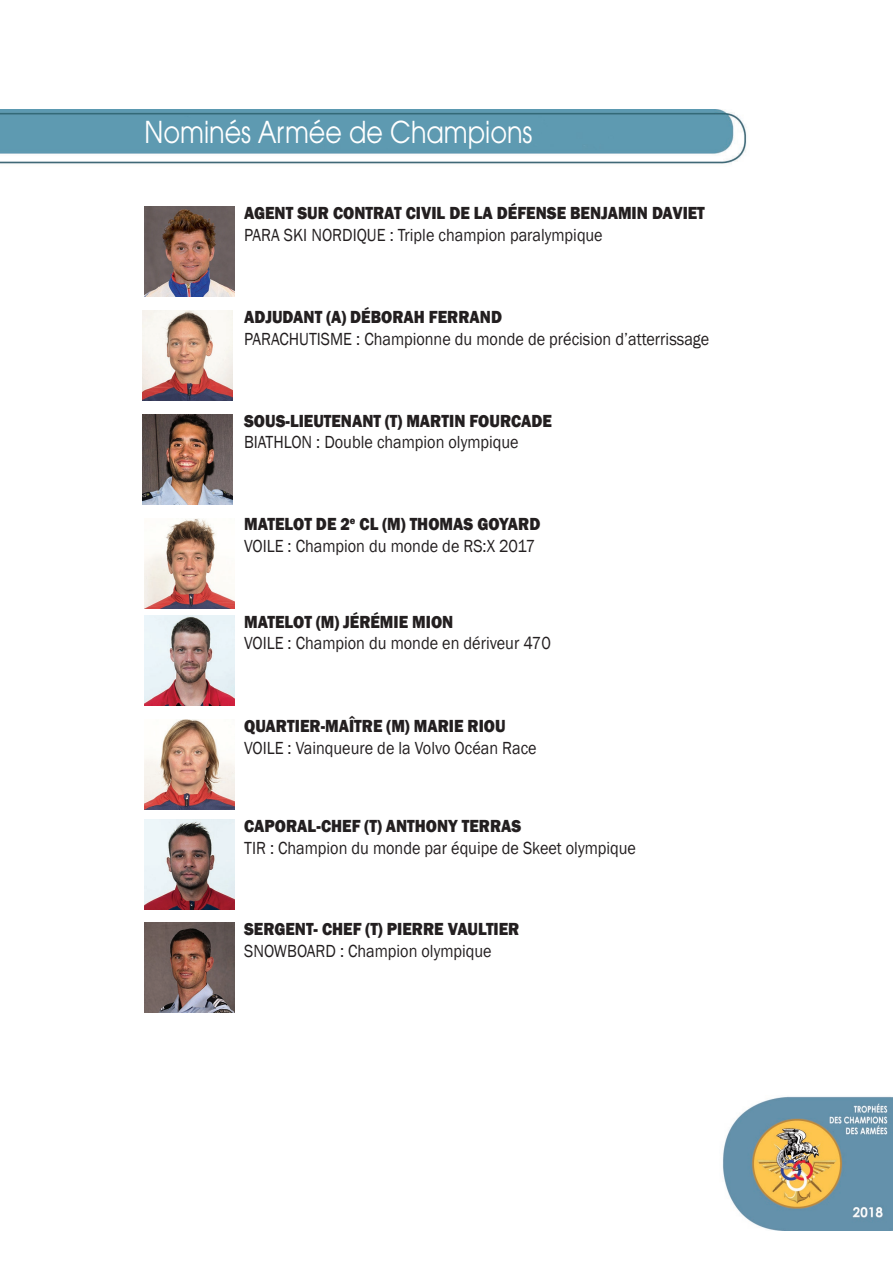
<style>
.page{position:relative;width:893px;height:1263px;background:#fff}
.page>*{position:absolute;margin:0;border:0;box-sizing:border-box;transform-origin:0 0}
.t1{font:30px "Avant Garde";color:#fff;scale:.85 1}
.t2{font:18px/21.6px "Franklin Gothic";color:#231f20;scale:.9 1}
.t3{font:800 18px "Franklin Gothic";color:#231f20;scale:.9 1}
.s1{font-weight:800}
</style>
<div class="page">
<img style="left:722px;top:1096px;width:171px;height:134px">
<img style="left:0;top:109px;width:747px;height:55px">
<img style="left:145px;top:207px;width:90px;height:90px">
<img style="left:142px;top:310px;width:90px;height:90px">
<img style="left:142px;top:414px;width:90px;height:90px">
<img style="left:145px;top:518px;width:90px;height:90px">
<img style="left:145px;top:615px;width:90px;height:90px">
<img style="left:145px;top:720px;width:90px;height:90px">
<img style="left:145px;top:820px;width:90px;height:90px">
<img style="left:145px;top:923px;width:90px;height:90px">
<h1 class="t1" style="left:145px;top:115px;width:458px">Nominés Armée de Champions</h1>
<p class="t3" style="left:244px;top:201px;width:513px">AGENT SUR CONTRAT CIVIL DE LA DÉFENSE BENJAMIN DAVIET</p>
<p class="t2" style="left:244px;top:224px;width:400px">PARA SKI NORDIQUE : Triple champion paralympique</p>
<p class="t3" style="left:244px;top:305px;width:288px">ADJUDANT (A) DÉBORAH FERRAND</p>
<p class="t2" style="left:244px;top:328px;width:518px">PARACHUTISME : Championne du monde de précision d’atterrissage</p>
<p class="t3" style="left:244px;top:409px;width:343px">SOUS-LIEUTENANT (T) MARTIN FOURCADE</p>
<p class="t2" style="left:244px;top:432px;width:306px">BIATHLON : Double champion olympique</p>
<p class="t2" style="left:244px;top:514px;width:331px"><span class="s1">MATELOT DE 2</span><sup>e</sup> <span class="s1">CL (M) THOMAS GOYARD<br></span>VOILE : Champion du monde de RS:X 2017</p>
<p class="t3" style="left:244px;top:610px;width:234px">MATELOT (M) JÉRÉMIE MION</p>
<p class="t2" style="left:244px;top:633px;width:342px">VOILE : Champion du monde en dériveur 470</p>
<p class="t3" style="left:244px;top:715px;width:292px">QUARTIER-MAÎTRE (M) MARIE RIOU</p>
<p class="t2" style="left:244px;top:737px;width:327px">VOILE : Vainqueure de la Volvo Océan Race</p>
<p class="t3" style="left:244px;top:814px;width:310px">CAPORAL-CHEF (T) ANTHONY TERRAS</p>
<p class="t2" style="left:244px;top:837px;width:437px">TIR : Champion du monde par équipe de Skeet olympique</p>
<p class="t3" style="left:244px;top:918px;width:307px">SERGENT- CHEF (T) PIERRE VAULTIER</p>
<p class="t2" style="left:244px;top:940px;width:276px">SNOWBOARD : Champion olympique</p>
</div>
